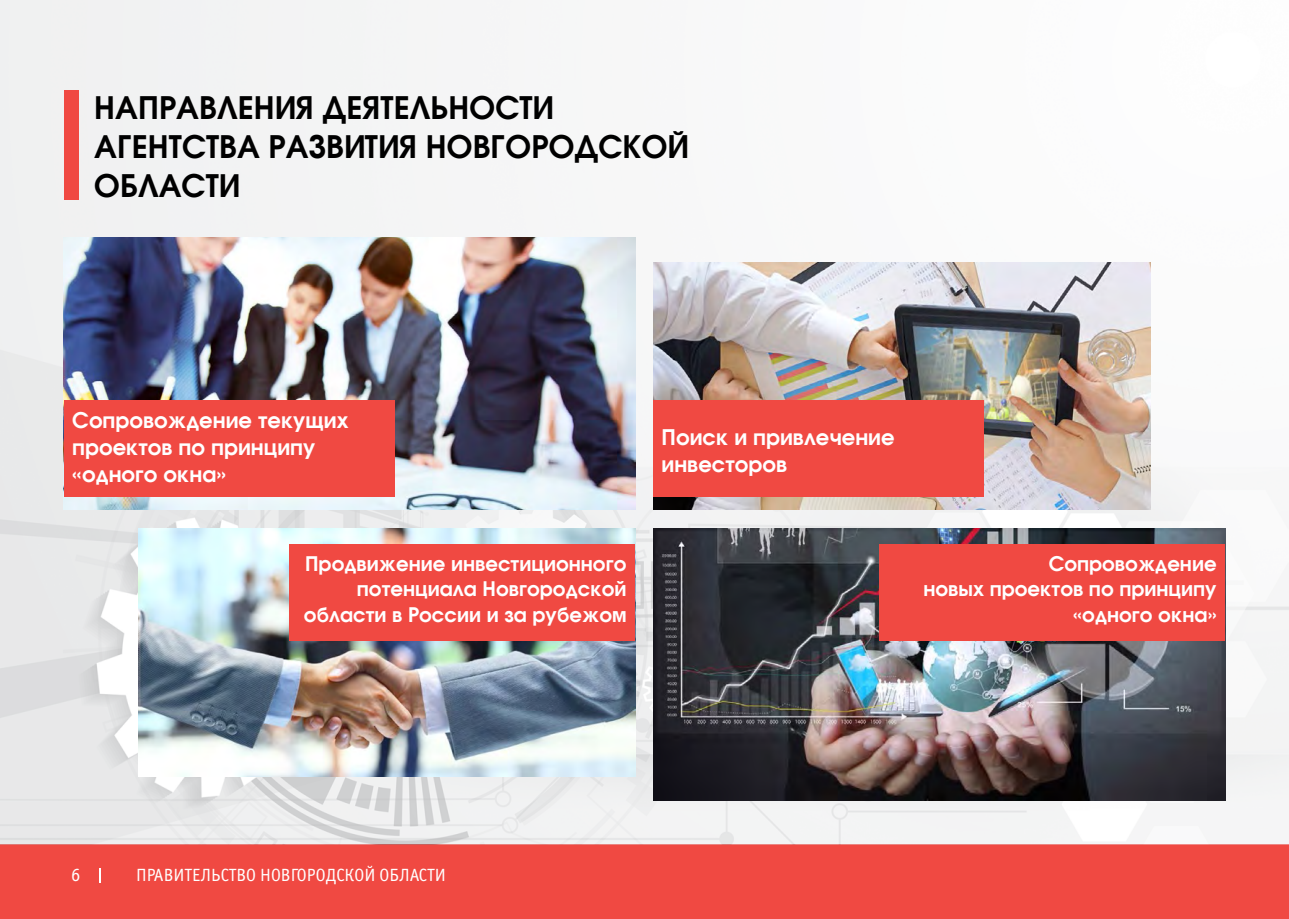
<style>
.page{position:relative;width:1289px;height:919px;background:#fff}
.page>*{position:absolute;margin:0;border:0;box-sizing:border-box;transform-origin:0 0}
.t1{font:700 32.4px/39px "Avanti";color:#000}
.t2{font:700 22.5px/27px "Avanti";color:#fff}
.t3{font:700 21px/25.2px "Avanti";color:#fff;text-align:right}
.t4{font:18.75px "Officina Sans C";color:#fff}
.t5{font:17.7px "Officina Sans C";color:#fff}
</style>
<div class="page">
<div style="left:0;top:844px;width:1288px;height:74px;background:#f04942"></div>
<svg style="left:100px;top:868px;width:1px;height:14px"></svg>
<img style="left:0;top:0;width:1288px;height:844px">
<div style="left:64px;top:90px;width:14px;height:110px;background:#f04942"></div>
<img style="left:64px;top:237px;width:571px;height:272px">
<img style="left:654px;top:528px;width:571px;height:272px">
<img style="left:654px;top:262px;width:496px;height:247px">
<img style="left:138px;top:528px;width:497px;height:248px">
<div style="left:64px;top:400px;width:331px;height:96px;background:#f04942"></div>
<div style="left:653px;top:400px;width:330px;height:96px;background:#f04942"></div>
<div style="left:289px;top:544px;width:346px;height:97px;background:#f04942"></div>
<div style="left:879px;top:544px;width:346px;height:97px;background:#f04942"></div>
<h1 class="t1" style="left:94px;top:88px;width:596px">НАПРАВЛЕНИЯ ДЕЯТЕЛЬНОСТИ<br>АГЕНТСТВА РАЗВИТИЯ НОВГОРОДСКОЙ<br>ОБЛАСТИ</h1>
<p class="t2" style="left:72px;top:407px;width:278px">Сопровождение текущих проектов по принципу «одного окна»</p>
<p class="t2" style="left:661px;top:423px;width:235px">Поиск и привлечение инвесторов</p>
<p class="t3" style="left:304px;top:551px;width:324px">Продвижение инвестиционного потенциала Новгородской области в России и за рубежом</p>
<p class="t3" style="left:923px;top:551px;width:294px">Сопровождение<br>новых проектов по принципу «одного окна»</p>
<p class="t4" style="left:71px;top:864px;width:11px">6</p>
<p class="t5" style="left:136px;top:865px;width:311px">ПРАВИТЕЛЬСТВО НОВГОРОДСКОЙ ОБЛАСТИ</p>
</div>
